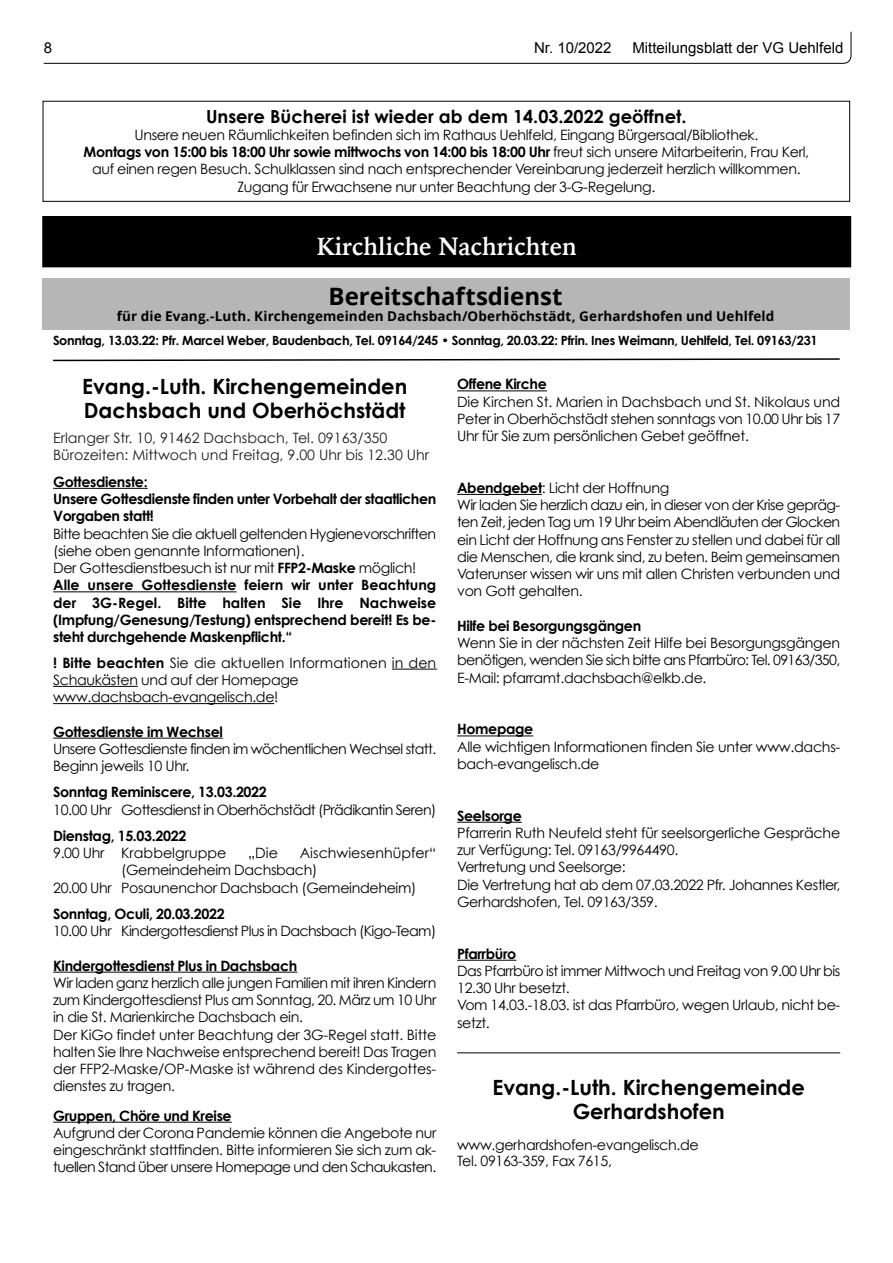
<style>
.page{position:relative;width:893px;height:1263px;background:#fff}
.page>*{position:absolute;margin:0;border:0;box-sizing:border-box;transform-origin:0 0}
.t1{font:700 24.75px "Iowan Old Style";color:#fff;scale:.95 1}
.t2{font:700 24px "Open Sans";color:#000}
.t3{font:700 21px/24px "Century Gothic";color:#000}
.t4{font:700 18px "Century Gothic";color:#000}
.t5{font:15px "Arial";color:#000}
.t6{font:14.25px/17.2px "Century Gothic";letter-spacing:-.025em;color:#000}
.t7{font:700 14.25px/17.2px "Century Gothic";color:#000}
.t8{font:700 14.25px/17.2px "Century Gothic";letter-spacing:-.025em;color:#000}
.t9{font:14.25px/17.2px "Century Gothic";letter-spacing:-.045em;color:#000}
.t10{font:14.25px/17.1px "Century Gothic";color:#1d1d1d}
.t11{font:14.25px "Century Gothic";color:#000}
.t12{font:700 13.5px "Open Sans";letter-spacing:.015em;color:#000}
.t13{font:700 12.75px "Century Gothic";letter-spacing:-.025em;color:#000}
.s1{font-weight:700}
.s2{font-weight:400}
</style>
<div class="page">
<svg style="left:43px;top:31px;width:809px;height:33px"></svg>
<hr style="left:53px;top:488px;width:95px;height:1px;background:#000">
<hr style="left:53px;top:591px;width:184px;height:1px;background:#000">
<hr style="left:392px;top:669px;width:44px;height:1px;background:#000">
<hr style="left:53px;top:686px;width:85px;height:1px;background:#000">
<hr style="left:53px;top:703px;width:221px;height:1px;background:#000">
<hr style="left:53px;top:738px;width:170px;height:1px;background:#000">
<hr style="left:53px;top:972px;width:244px;height:1px;background:#000">
<hr style="left:53px;top:1122px;width:179px;height:1px;background:#000">
<hr style="left:457px;top:390px;width:90px;height:1px;background:#000">
<hr style="left:457px;top:494px;width:85px;height:1px;background:#000">
<hr style="left:457px;top:735px;width:76px;height:1px;background:#000">
<hr style="left:457px;top:822px;width:65px;height:1px;background:#000">
<hr style="left:457px;top:960px;width:59px;height:1px;background:#000">
<div style="left:43px;top:101px;width:807px;height:101px;border:1px solid #000"></div>
<div style="left:42px;top:278px;width:807px;height:52px;background:#b6b6b6"></div>
<div style="left:43px;top:217px;width:808px;height:50px;background:#000"></div>
<div style="left:42px;top:216px;width:809px;height:51px;border:1px solid #000"></div>
<svg style="left:53px;top:358px;width:787px;height:4px"></svg>
<hr style="left:457px;top:1052px;width:383px;height:1px;background:#000">
<p class="t5" style="left:44px;top:42px;width:10px">8</p>
<p class="t5" style="left:534px;top:42px;width:79px">Nr. 10/2022</p>
<p class="t5" style="left:632px;top:42px;width:212px">Mitteilungsblatt der VG Uehlfeld</p>
<p class="t4" style="left:206px;top:109px;width:482px">Unsere Bücherei ist wieder ab dem 14.03.2022 geöffnet.</p>
<p class="t6" style="left:84px;top:127px;width:727px;text-align:center">Unsere neuen Räumlichkeiten befinden sich im Rathaus Uehlfeld, Eingang Bürgersaal/Bibliothek.<br><span class="s1">Montags von 15:00 bis 18:00 Uhr sowie mittwochs von 14:00 bis 18:00 Uhr</span> freut sich unsere Mitarbeiterin, Frau Kerl, auf einen regen Besuch. Schulklassen sind nach entsprechender Vereinbarung jederzeit herzlich willkommen.<br>Zugang für Erwachsene nur unter Beachtung der 3-G-Regelung.</p>
<h1 class="t1" style="left:317px;top:236px;width:275px">Kirchliche Nachrichten</h1>
<h2 class="t2" style="left:329px;top:287px;width:236px">Bereitschaftsdienst</h2>
<p class="t12" style="left:117px;top:311px;width:659px">für die Evang.-Luth. Kirchengemeinden Dachsbach/Oberhöchstädt, Gerhardshofen und Uehlfeld</p>
<p class="t13" style="left:53px;top:336px;width:766px">Sonntag, 13.03.22: Pfr. Marcel Weber, Baudenbach, Tel. 09164/245 ï Sonntag, 20.03.22: Pfrin. Ines Weimann, Uehlfeld, Tel. 09163/231</p>
<h3 class="t3" style="left:82px;top:376px;width:327px">Evang.-Luth. Kirchengemeinden<br>Dachsbach und Oberhöchstädt</h3>
<p class="t10" style="left:53px;top:430px;width:377px">Erlanger Str. 10, 91462 Dachsbach, Tel. 09163/350<br>Bürozeiten: Mittwoch und Freitag, 9.00 Uhr bis 12.30 Uhr</p>
<p class="t8" style="left:53px;top:474px;width:385px">Gottesdienste:<br>Unsere Gottesdienste finden unter Vorbehalt der staatlichen<br>Vorgaben statt!</p>
<p class="t7" style="left:53px;top:526px;width:385px"><span class="s2">Bitte beachten Sie die aktuell geltenden Hygienevorschriften (siehe oben genannte Informationen).<br>Der Gottesdienstbesuch ist nur mit</span> FFP2-Maske <span class="s2">möglich!<br></span>Alle unsere Gottesdienste feiern wir unter Beachtung der 3G-Regel. Bitte halten Sie Ihre Nachweise (Impfung/Genesung/Testung) entsprechend bereit! Es be&shy;steht durchgehende Maskenpflicht.“</p>
<p class="t6" style="left:53px;top:655px;width:385px"><span class="s1">! Bitte beachten</span> Sie die aktuellen Informationen in den<br>Schaukästen und auf der Homepage www.dachsbach-evangelisch.de!</p>
<p class="t8" style="left:53px;top:724px;width:171px">Gottesdienste im Wechsel</p>
<p class="t9" style="left:53px;top:741px;width:385px">Unsere Gottesdienste finden im wöchentlichen Wechsel statt.<br>Beginn jeweils 10 Uhr.</p>
<p class="t8" style="left:53px;top:785px;width:215px">Sonntag Reminiscere, 13.03.2022</p>
<p class="t9" style="left:53px;top:802px;width:385px">10.00 Uhr Gottesdienst in Oberhöchstädt (Prädikantin Seren)</p>
<p class="t8" style="left:53px;top:828px;width:135px">Dienstag, 15.03.2022</p>
<p class="t11" style="left:53px;top:847px;width:175px">9.00 Uhr Krabbelgruppe</p>
<p class="t6" style="left:248px;top:845px;width:31px">„Die</p>
<p class="t11" style="left:300px;top:847px;width:138px">Aischwiesenhüpfer“</p>
<p class="t6" style="left:121px;top:863px;width:198px">(Gemeindeheim Dachsbach)</p>
<p class="t6" style="left:53px;top:880px;width:365px">20.00 Uhr Posaunenchor Dachsbach (Gemeindeheim)</p>
<p class="t8" style="left:53px;top:906px;width:173px">Sonntag, Oculi, 20.03.2022</p>
<p class="t6" style="left:53px;top:923px;width:385px">10.00 Uhr Kindergottesdienst Plus in Dachsbach (Kigo-Team)</p>
<p class="t8" style="left:53px;top:958px;width:246px">Kindergottesdienst Plus in Dachsbach</p>
<p class="t6" style="left:53px;top:975px;width:385px">Wir laden ganz herzlich alle jungen Familien mit ihren Kindern zum Kindergottesdienst Plus am Sonntag, 20. März um 10 Uhr in die St. Marienkirche Dachsbach ein.<br>Der KiGo findet unter Beachtung der 3G-Regel statt. Bitte halten Sie Ihre Nachweise entsprechend bereit! Das Tragen der FFP2-Maske/OP-Maske ist während des Kindergottes - dienstes zu tragen.</p>
<p class="t8" style="left:53px;top:1108px;width:180px">Gruppen, Chöre und Kreise</p>
<p class="t6" style="left:53px;top:1125px;width:385px;text-align:justify">Aufgrund der Corona Pandemie können die Angebote nur eingeschränkt stattfinden. Bitte informieren Sie sich zum ak&shy;tuellen Stand über unsere Homepage und den Schaukasten.</p>
<p class="t8" style="left:457px;top:377px;width:91px">Offene Kirche</p>
<p class="t6" style="left:457px;top:394px;width:385px;text-align:justify">Die Kirchen St. Marien in Dachsbach und St. Nikolaus und Peter in Oberhöchstädt stehen sonntags von 10.00 Uhr bis 17<br>Uhr für Sie zum persönlichen Gebet geöffnet.</p>
<p class="t6" style="left:457px;top:480px;width:385px"><span class="s1">Abendgebet</span>: Licht der Hoffnung<br>Wir laden Sie herzlich dazu ein, in dieser von der Krise gepräg&shy;ten Zeit, jeden Tag um 19 Uhr beim Abendläuten der Glocken ein Licht der Hoffnung ans Fenster zu stellen und dabei für all die Menschen, die krank sind, zu beten. Beim gemeinsamen Vaterunser wissen wir uns mit allen Christen verbunden und von Gott gehalten.</p>
<p class="t8" style="left:457px;top:618px;width:186px">Hilfe bei Besorgungsgängen</p>
<p class="t6" style="left:457px;top:635px;width:385px;text-align:justify">Wenn Sie in der nächsten Zeit Hilfe bei Besorgungsgängen benötigen, wenden Sie sich bitte ans Pfarrbüro: Tel. 09163/350, E-Mail: pfarramt.dachsbach@elkb.de.</p>
<p class="t8" style="left:457px;top:722px;width:78px">Homepage</p>
<p class="t6" style="left:457px;top:739px;width:385px">Alle wichtigen Informationen finden Sie unter www.dachs&shy;bach-evangelisch.de</p>
<p class="t8" style="left:457px;top:808px;width:66px">Seelsorge</p>
<p class="t6" style="left:457px;top:825px;width:385px">Pfarrerin Ruth Neufeld steht für seelsorgerliche Gespräche zur Verfügung: Tel. 09163/9964490.<br>Vertretung und Seelsorge:<br>Die Vertretung hat ab dem 07.03.2022 Pfr. Johannes Kestler, Gerhardshofen, Tel. 09163/359.</p>
<p class="t8" style="left:457px;top:946px;width:61px">Pfarrbüro</p>
<p class="t6" style="left:457px;top:963px;width:385px">Das Pfarrbüro ist immer Mittwoch und Freitag von 9.00 Uhr bis 12.30 Uhr besetzt.<br>Vom 14.03.-18.03. ist das Pfarrbüro, wegen Urlaub, nicht be&shy;setzt.</p>
<h3 class="t3" style="left:492px;top:1077px;width:314px;text-align:center">Evang.-Luth. Kirchengemeinde<br>Gerhardshofen</h3>
<p class="t6" style="left:457px;top:1137px;width:243px;line-height:16.5px">www.gerhardshofen-evangelisch.de<br>Tel. 09163-359, Fax 7615,</p>
</div>
